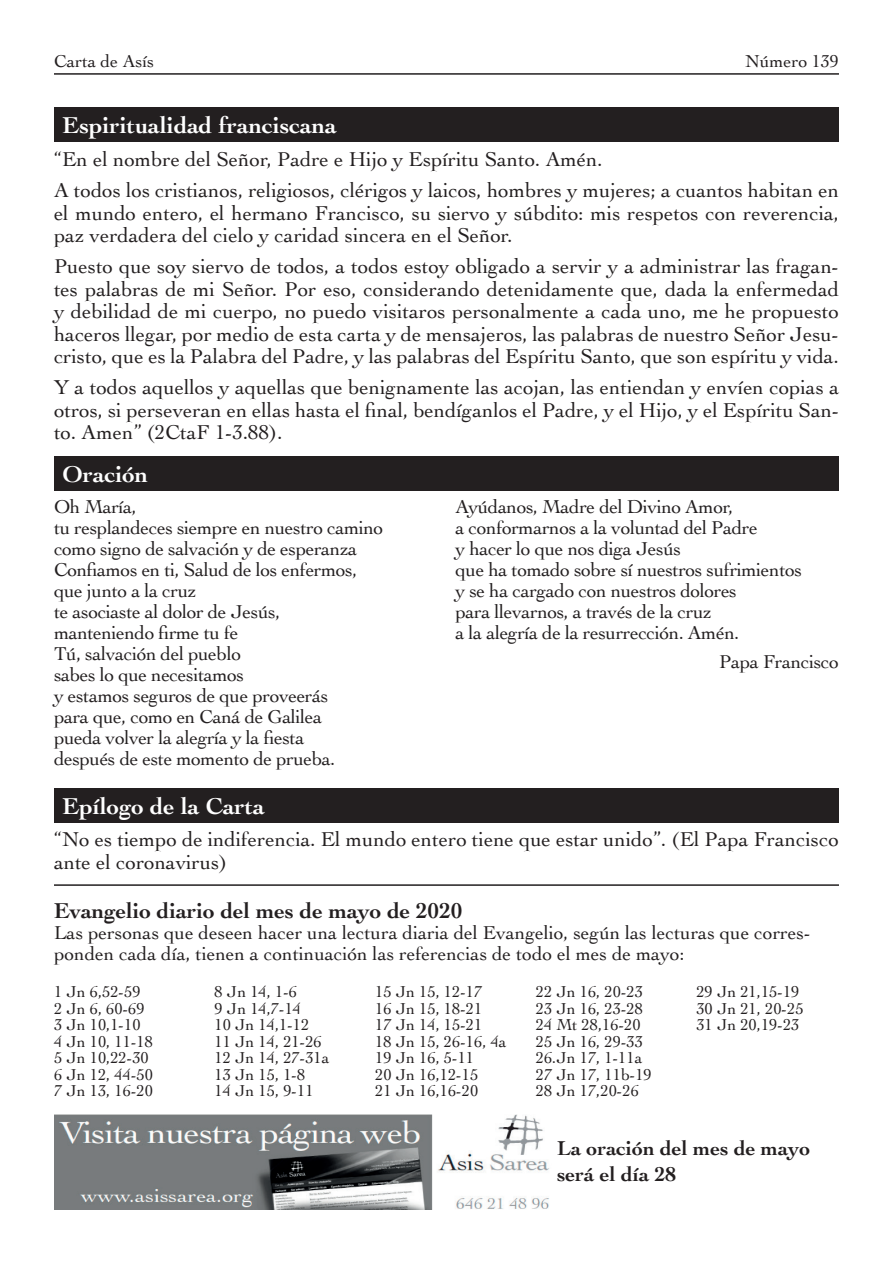
<style>
.page{position:relative;width:893px;height:1263px;background:#fff}
.page>*{position:absolute;margin:0;border:0;box-sizing:border-box;transform-origin:0 0}
.t1{font:700 24px "Cochin";color:#fff}
.t2{font:700 22.5px "Cochin";color:#231f20}
.t3{font:21px/22.5px "Cochin";color:#231f20}
.t4{font:700 21px/25.2px "Cochin";color:#231f20}
.t5{font:19.5px/21px "Cochin";letter-spacing:-.02em;color:#231f20}
.t6{font:19.5px/21px "Cochin";color:#231f20}
.t7{font:18px "Cochin";color:#231f20}
.t8{font:16.5px/16.5px "Cochin";color:#231f20}
</style>
<div class="page">
<div style="left:54px;top:107px;width:785px;height:35px;background:#231f20"></div>
<div style="left:54px;top:456px;width:785px;height:35px;background:#231f20"></div>
<div style="left:54px;top:788px;width:785px;height:34px;background:#231f20"></div>
<hr style="left:54px;top:73px;width:785px;height:2px;background:#231f20">
<hr style="left:54px;top:884px;width:785px;height:2px;background:#231f20">
<img style="left:54px;top:1114px;width:496px;height:95px">
<p class="t7" style="left:54px;top:49px;width:102px">Carta de Asís</p>
<p class="t1" style="left:63px;top:109px;width:276px">Espiritualidad franciscana</p>
<p class="t7" style="left:745px;top:49px;width:95px">Número 139</p>
<p class="t3" style="left:54px;top:143px;width:786px;line-height:31px">“En el nombre del Señor, Padre e Hijo y Espíritu Santo. Amén.<br>A todos los cristianos, religiosos, clérigos y laicos, hombres y mujeres; a cuantos habitan en</p>
<p class="t3" style="left:54px;top:201px;width:787px">el mundo entero, el hermano Francisco, su siervo y súbdito: mis respetos con reverencia, paz verdadera del cielo y caridad sincera en el Señor.</p>
<p class="t3" style="left:54px;top:254px;width:786px;text-align:justify">Puesto que soy siervo de todos, a todos estoy obligado a servir y a administrar las fragan&shy;tes palabras de mi Señor. Por eso, considerando detenidamente que, dada la enfermedad y debilidad de mi cuerpo, no puedo visitaros personalmente a cada uno, me he propuesto haceros llegar, por medio de esta carta y de mensajeros, las palabras de nuestro Señor Jesu&shy;cristo, que es la Palabra del Padre, y las palabras del Espíritu Santo, que son espíritu y vida.</p>
<p class="t3" style="left:54px;top:375px;width:786px;text-align:justify">Y a todos aquellos y aquellas que benignamente las acojan, las entiendan y envíen copias a otros, si perseveran en ellas hasta el final, bendíganlos el Padre, y el Hijo, y el Espíritu San&shy;to. Amen” (2CtaF 1-3.88).</p>
<p class="t1" style="left:63px;top:458px;width:87px">Oración</p>
<p class="t5" style="left:54px;top:495px;width:331px">Oh María,<br>tu resplandeces siempre en nuestro camino como signo de salvación y de esperanza<br>Confiamos en ti, Salud de los enfermos, que junto a la cruz<br>te asociaste al dolor de Jesús, manteniendo firme tu fe<br>Tú, salvación del pueblo<br>sabes lo que necesitamos<br>y estamos seguros de que proveerás<br>para que, como en Caná de Galilea<br>pueda volver la alegría y la fiesta<br>después de este momento de prueba.</p>
<p class="t5" style="left:455px;top:495px;width:348px">Ayúdanos, Madre del Divino Amor,<br>a conformarnos a la voluntad del Padre<br>y hacer lo que nos diga Jesús<br>que ha tomado sobre sí nuestros sufrimientos y se ha cargado con nuestros dolores<br>para llevarnos, a través de la cruz<br>a la alegría de la resurrección. Amén.</p>
<p class="t5" style="left:719px;top:651px;width:121px">Papa Francisco</p>
<p class="t1" style="left:63px;top:790px;width:204px">Epílogo de la Carta</p>
<p class="t3" style="left:54px;top:827px;width:786px">“No es tiempo de indiferencia. El mundo entero tiene que estar unido”. (El Papa Francisco ante el coronavirus)</p>
<p class="t2" style="left:54px;top:895px;width:410px">Evangelio diario del mes de mayo de 2020</p>
<p class="t6" style="left:54px;top:921px;width:758px">Las personas que deseen hacer una lectura diaria del Evangelio, según las lecturas que corres&shy;ponden cada día, tienen a continuación las referencias de todo el mes de mayo:</p>
<p class="t8" style="left:54px;top:983px;width:100px">1 Jn 6,52-59<br>2 Jn 6, 60-69<br>3 Jn 10,1-10<br>4 Jn 10, 11-18<br>5 Jn 10,22-30<br>6 Jn 12, 44-50<br>7 Jn 13, 16-20</p>
<p class="t8" style="left:215px;top:983px;width:116px">8 Jn 14, 1-6<br>9 Jn 14,7-14<br>10 Jn 14,1-12<br>11 Jn 14, 21-26<br>12 Jn 14, 27-31a<br>13 Jn 15, 1-8<br>14 Jn 15, 9-11</p>
<p class="t8" style="left:375px;top:983px;width:133px">15 Jn 15, 12-17<br>16 Jn 15, 18-21<br>17 Jn 14, 15-21<br>18 Jn 15, 26-16, 4a<br>19 Jn 16, 5-11<br>20 Jn 16,12-15<br>21 Jn 16,16-20</p>
<p class="t8" style="left:536px;top:983px;width:118px">22 Jn 16, 20-23<br>23 Jn 16, 23-28<br>24 Mt 28,16-20<br>25 Jn 16, 29-33<br>26.Jn 17, 1-11a<br>27 Jn 17, 11b-19<br>28 Jn 17,20-26</p>
<p class="t8" style="left:696px;top:983px;width:109px">29 Jn 21,15-19<br>30 Jn 21, 20-25<br>31 Jn 20,19-23</p>
<p class="t4" style="left:557px;top:1135px;width:255px">La oración del mes de mayo será el día 28</p>
</div>
